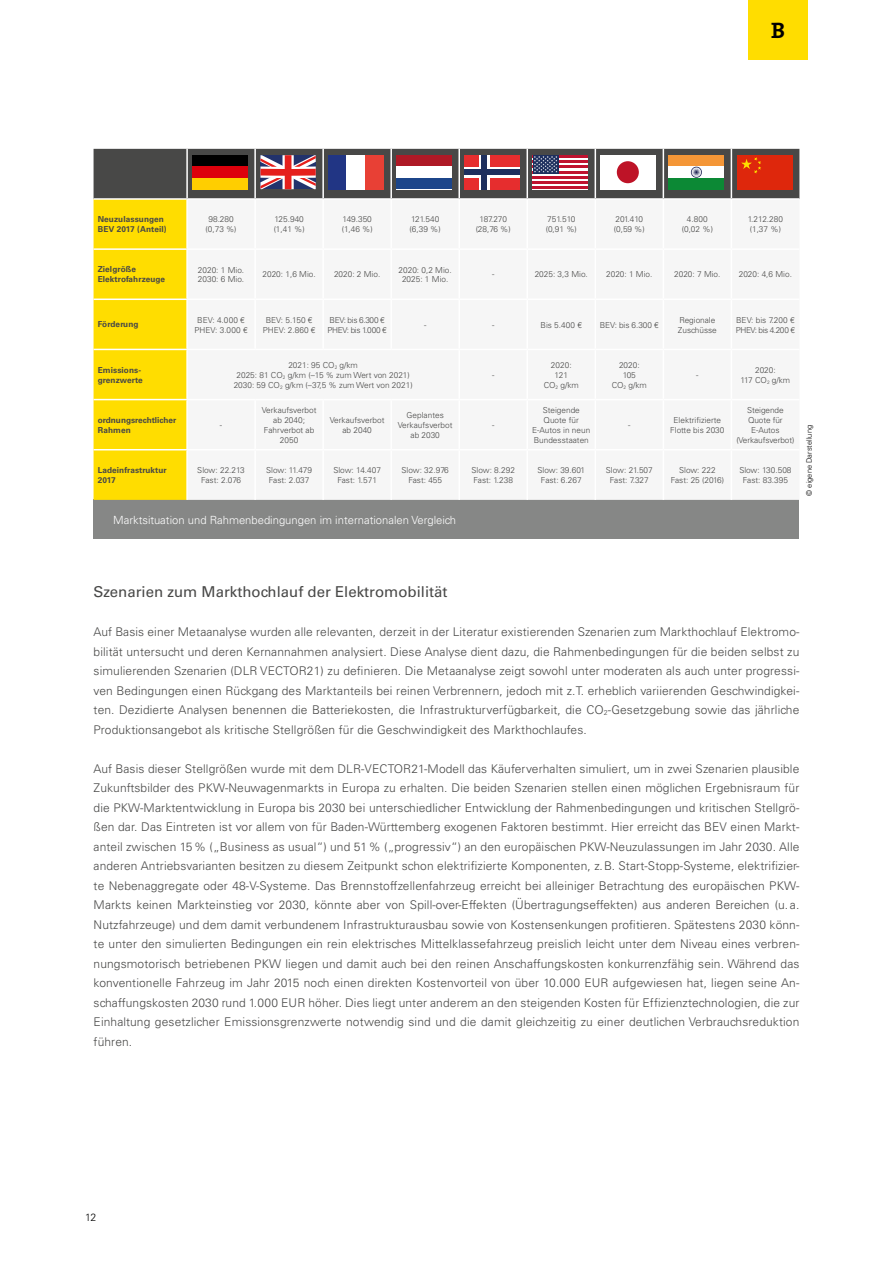
<style>
.page{position:relative;width:893px;height:1263px;background:#fff}
.page>*{position:absolute;margin:0;border:0;box-sizing:border-box;transform-origin:0 0}
.t1{font:22.5px "The Serif Bold Caps";color:#000}
.t2{font:15px "Univers LT";color:#484847}
.t3{font:300 12px/19.5px "Univers LT";letter-spacing:.01em;color:#484847;text-align:justify}
.t4{font:300 11.25px "Univers LT";color:#fff}
.t5{font:300 10.5px "Univers LT";color:#000}
.t6{font:300 8.25px/9.9px "Univers LT";color:#484847;text-align:center}
.t7{font:700 8.25px/9.9px "Univers LT";letter-spacing:.01em;color:#484847}
.t8{font:300 8.25px/9.9px "Univers LT";letter-spacing:-.04em;color:#484847}
.t9{font:300 8.25px/9.9px "Univers LT";letter-spacing:-.03em;color:#484847}
.t10{font:300 7.5px "Univers LT";color:#000}
</style>
<div class="page">
<div style="left:94px;top:500px;width:705px;height:39px;background:#868786"></div>
<svg style="left:94px;top:149px;width:705px;height:351px"></svg>
<div style="left:748px;top:0;width:60px;height:60px;background:#fd0"></div>
<h1 class="t1" style="left:771px;top:11px;width:15px">B</h1>
<p class="t7" style="left:98px;top:214px;width:70px">Neuzulassungen<br>BEV 2017 (Anteil)</p>
<p class="t6" style="left:206px;top:214px;width:32px">98.280 (0,73 %)</p>
<p class="t6" style="left:274px;top:214px;width:32px;text-align:left">125.940 (1,41 %)</p>
<p class="t6" style="left:342px;top:214px;width:32px;text-align:left">149.350 (1,46 %)</p>
<p class="t6" style="left:410px;top:214px;width:33px;text-align:left">121.540 (6,39 %)</p>
<p class="t6" style="left:476px;top:214px;width:37px">187.270 (28,76 %)</p>
<p class="t6" style="left:546px;top:214px;width:33px;text-align:left">751.510 (0,91 %)</p>
<p class="t6" style="left:614px;top:214px;width:32px;text-align:left">201.410 (0,59 %)</p>
<p class="t6" style="left:682px;top:214px;width:33px">4.800 (0,02 %)</p>
<p class="t6" style="left:748px;top:214px;width:37px;text-align:left">1.212.280 (1,37 %)</p>
<p class="t7" style="left:98px;top:265px;width:69px">Zielgröße<br>Elektrofahrzeuge</p>
<p class="t6" style="left:198px;top:265px;width:48px;text-align:left">2020: 1 Mio.<br>2030: 6 Mio.</p>
<p class="t6" style="left:263px;top:270px;width:55px">2020: 1,6 Mio.</p>
<p class="t6" style="left:334px;top:270px;width:48px">2020: 2 Mio.</p>
<p class="t6" style="left:399px;top:265px;width:55px">2020: 0,2 Mio.<br>2025: 1 Mio.</p>
<p class="t6" style="left:492px;top:270px;width:4px">-</p>
<p class="t6" style="left:535px;top:270px;width:55px">2025: 3,3 Mio.</p>
<p class="t6" style="left:606px;top:270px;width:48px">2020: 1 Mio.</p>
<p class="t6" style="left:674px;top:270px;width:48px">2020: 7 Mio.</p>
<p class="t6" style="left:739px;top:270px;width:55px">2020: 4,6 Mio.</p>
<p class="t7" style="left:98px;top:320px;width:42px">Förderung</p>
<p class="t6" style="left:195px;top:315px;width:55px">BEV: 4.000 €<br>PHEV: 3.000 €</p>
<p class="t6" style="left:263px;top:315px;width:54px">BEV: 5.150 €<br>PHEV: 2.860 €</p>
<p class="t8" style="left:327px;top:315px;width:61px">BEV: bis 6.300 €<br>PHEV: bis 1.000 €</p>
<p class="t6" style="left:424px;top:320px;width:4px">-</p>
<p class="t6" style="left:492px;top:320px;width:4px">-</p>
<p class="t6" style="left:541px;top:320px;width:43px">Bis 5.400 €</p>
<p class="t6" style="left:600px;top:320px;width:61px">BEV: bis 6.300 €</p>
<p class="t6" style="left:678px;top:315px;width:41px;text-align:left">Regionale<br>Zuschüsse</p>
<p class="t9" style="left:736px;top:315px;width:61px">BEV: bis 7.200 €<br>PHEV: bis 4.200 €</p>
<p class="t7" style="left:98px;top:365px;width:46px">Emissions&shy;grenzwerte</p>
<p class="t6" style="left:234px;top:360px;width:180px">2021: 95 CO<sub>2</sub> g/km<br>2025: 81 CO<sub>2</sub> g/km (–15 % zum Wert von 2021)<br>2030: 59 CO<sub>2</sub> g/km (–37,5 % zum Wert von 2021)</p>
<p class="t6" style="left:544px;top:360px;width:37px">2020:<br>121<br>CO<sub>2</sub> g/km</p>
<p class="t6" style="left:612px;top:360px;width:37px">2020:<br>105<br>CO<sub>2</sub> g/km</p>
<p class="t6" style="left:696px;top:370px;width:4px">-</p>
<p class="t6" style="left:740px;top:365px;width:51px">2020:<br>117 CO<sub>2</sub> g/km</p>
<p class="t6" style="left:492px;top:370px;width:4px">-</p>
<p class="t7" style="left:98px;top:415px;width:80px">ordnungsrechtlicher<br>Rahmen</p>
<p class="t6" style="left:220px;top:420px;width:4px">-</p>
<p class="t6" style="left:262px;top:405px;width:56px">Verkaufsverbot ab 2040;<br>Fahrverbot ab<br>2050</p>
<p class="t6" style="left:330px;top:415px;width:56px">Verkaufsverbot ab 2040</p>
<p class="t6" style="left:398px;top:410px;width:56px">Geplantes<br>Verkaufsverbot ab 2030</p>
<p class="t6" style="left:492px;top:420px;width:4px">-</p>
<p class="t6" style="left:532px;top:405px;width:60px">Steigende<br>Quote für<br>E-Autos in neun<br>Bundesstaaten</p>
<p class="t6" style="left:628px;top:420px;width:4px">-</p>
<p class="t6" style="left:670px;top:415px;width:56px">Elektrifizierte<br>Flotte bis 2030</p>
<p class="t6" style="left:736px;top:405px;width:60px">Steigende<br>Quote für<br>E-Autos (Verkaufsverbot)</p>
<p class="t7" style="left:98px;top:465px;width:71px">Ladeinfrastruktur<br>2017</p>
<p class="t6" style="left:197px;top:465px;width:49px">Slow: 22.213<br>Fast: 2.076</p>
<p class="t6" style="left:266px;top:465px;width:47px">Slow: 11.479<br>Fast: 2.037</p>
<p class="t6" style="left:333px;top:465px;width:49px">Slow: 14.407<br>Fast: 1.571</p>
<p class="t6" style="left:402px;top:465px;width:49px">Slow: 32.976<br>Fast: 455</p>
<p class="t6" style="left:472px;top:465px;width:45px;text-align:left">Slow: 8.292<br>Fast: 1.238</p>
<p class="t6" style="left:538px;top:465px;width:49px">Slow: 39.601<br>Fast: 6.267</p>
<p class="t6" style="left:606px;top:465px;width:48px">Slow: 21.507<br>Fast: 7.327</p>
<p class="t6" style="left:671px;top:465px;width:55px">Slow: 222<br>Fast: 25 (2016)</p>
<p class="t6" style="left:739px;top:465px;width:54px">Slow: 130.508<br>Fast: 83.395</p>
<p class="t4" style="left:113px;top:513px;width:345px">Marktsituation und Rahmenbedingungen im internationalen Vergleich</p>
<p class="t10" style="left:804px;top:496px;width:72px;rotate:-90deg">© eigene Darstellung</p>
<p class="t2" style="left:94px;top:583px;width:355px">Szenarien zum Markthochlauf der Elektromobilität</p>
<p class="t3" style="left:94px;top:622px;width:707px">Auf Basis einer Metaanalyse wurden alle relevanten, derzeit in der Literatur existierenden Szenarien zum Markthochlauf Elektromo&shy;bilität untersucht und deren Kernannahmen analysiert. Diese Analyse dient dazu, die Rahmenbedingungen für die beiden selbst zu simulierenden Szenarien (DLR VECTOR21) zu definieren. Die Metaanalyse zeigt sowohl unter moderaten als auch unter progressi&shy;ven Bedingungen einen Rückgang des Marktanteils bei reinen Verbrennern, jedoch mit z.T. erheblich variierenden Geschwindigkei&shy;ten. Dezidierte Analysen benennen die Batteriekosten, die Infrastrukturverfügbarkeit, die CO<sub>2</sub>-Gesetzgebung sowie das jährliche Produktionsangebot als kritische Stellgrößen für die Geschwindigkeit des Markthochlaufes.</p>
<p class="t3" style="left:94px;top:759px;width:707px">Auf Basis dieser Stellgrößen wurde mit dem DLR-VECTOR21-Modell das Käuferverhalten simuliert, um in zwei Szenarien plausible Zukunftsbilder des PKW-Neuwagenmarkts in Europa zu erhalten. Die beiden Szenarien stellen einen möglichen Ergebnisraum für die PKW-Marktentwicklung in Europa bis 2030 bei unterschiedlicher Entwicklung der Rahmenbedingungen und kritischen Stellgrö&shy;ßen dar. Das Eintreten ist vor allem von für Baden-Württemberg exogenen Faktoren bestimmt. Hier erreicht das BEV einen Markt&shy;anteil zwischen 15% („Business as usual“) und 51% („progressiv“) an den europäischen PKW-Neuzulassungen im Jahr 2030. Alle anderen Antriebsvarianten besitzen zu diesem Zeitpunkt schon elektrifizierte Komponenten, z.B. Start-Stopp-Systeme, elektrifizier&shy;te Nebenaggregate oder 48-V-Systeme. Das Brennstoffzellenfahrzeug erreicht bei alleiniger Betrachtung des europäischen PKW-Markts keinen Markteinstieg vor 2030, könnte aber von Spill-over-Effekten (Übertragungseffekten) aus anderen Bereichen (u. a.<br>Nutzfahrzeuge) und dem damit verbundenem Infrastrukturausbau sowie von Kostensenkungen profitieren. Spätestens 2030 könn&shy;te unter den simulierten Bedingungen ein rein elektrisches Mittelklassefahrzeug preislich leicht unter dem Niveau eines verbren&shy;nungsmotorisch betriebenen PKW liegen und damit auch bei den reinen Anschaffungskosten konkurrenzfähig sein. Während das konventionelle Fahrzeug im Jahr 2015 noch einen direkten Kostenvorteil von über 10.000 EUR aufgewiesen hat, liegen seine An&shy;schaffungskosten 2030 rund 1.000 EUR höher. Dies liegt unter anderem an den steigenden Kosten für Effizienztechnologien, die zur Einhaltung gesetzlicher Emissionsgrenzwerte notwendig sind und die damit gleichzeitig zu einer deutlichen Verbrauchsreduktion führen.</p>
<p class="t5" style="left:85px;top:1211px;width:13px">12</p>
</div>
